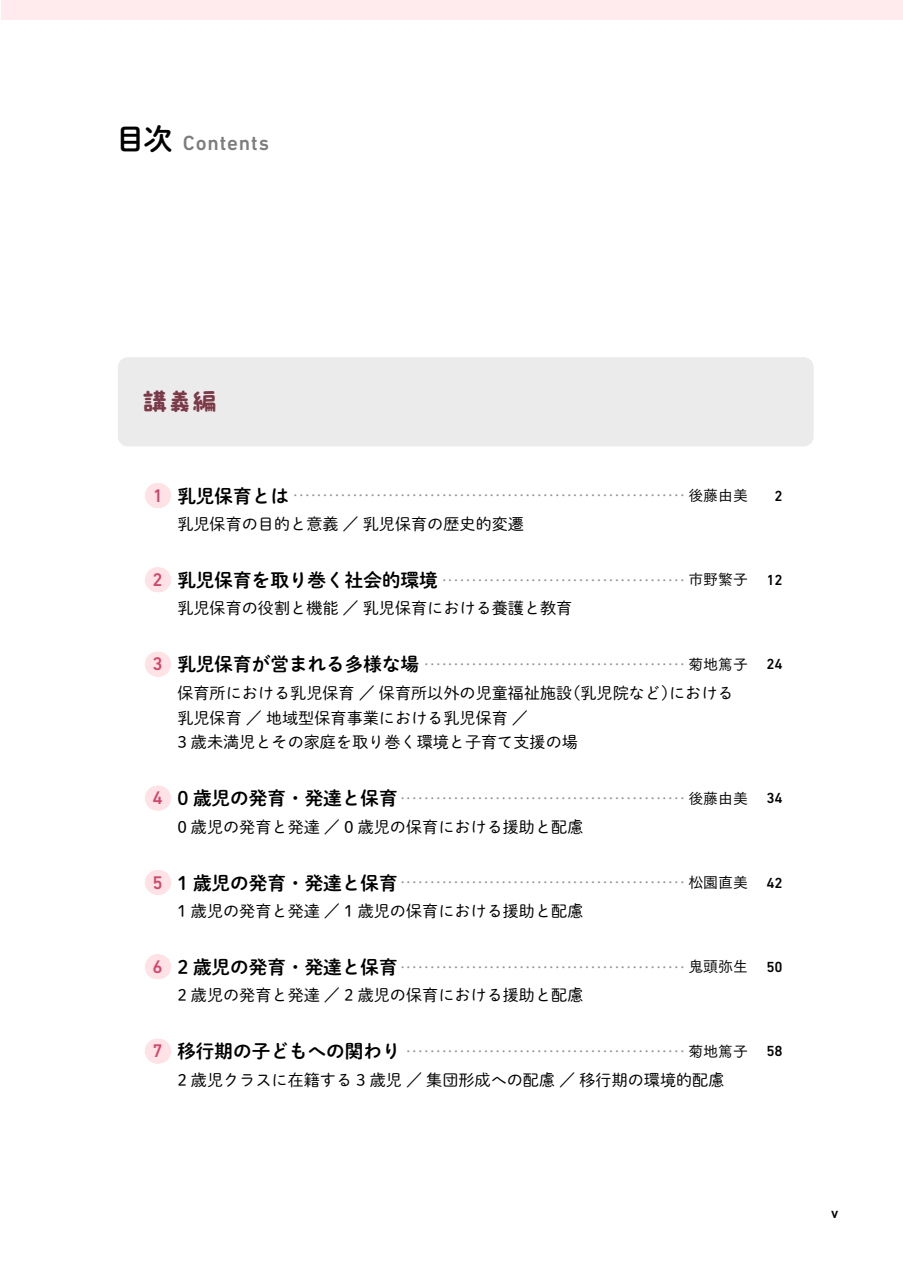
<style>
.page{position:relative;width:903px;height:1275px;background:#fff}
.page>*{position:absolute;margin:0;border:0;box-sizing:border-box;transform-origin:0 0}
.t1{font:24.85px "P Puhu March Min 2 DB";color:#7b3a48}
.t2{font:500 20.82px "DIN Next LT Pro";letter-spacing:.04em;color:#7d7d7d}
.t3{font:16.1px/24.8px "Shuei M Go Std L";color:#000}
.t4{font:500 14.88px "DIN Next LT Pro";color:#000}
.t5{font:9.97px "Shuei M Go Std B";color:#959595}
.s1{font-family:"P Shuei M Go Std B";font-weight:400;font-size:29.75px;color:#000}
.s2{font-family:"DIN Next LT Pro";font-weight:500;font-size:18.55px;color:#d1486c}
.s3{font-size:18.55px;color:#000}
.s4{font-family:"Tsuku Go Pro M";font-size:14.88px;color:#000}
.s5{font-family:"DIN Next LT Pro";font-weight:500;font-size:14.88px;color:#000}
</style>
<div class="page">
<div style="left:1px;top:0;width:902px;height:20px;background:#ffeaed"></div>
<svg style="left:158px;top:483px;width:1px;height:25px"></svg>
<svg style="left:158px;top:567px;width:1px;height:25px"></svg>
<svg style="left:158px;top:652px;width:1px;height:25px"></svg>
<svg style="left:158px;top:786px;width:1px;height:24px"></svg>
<svg style="left:158px;top:870px;width:1px;height:25px"></svg>
<svg style="left:158px;top:954px;width:1px;height:25px"></svg>
<svg style="left:158px;top:1039px;width:1px;height:24px"></svg>
<div style="left:118px;top:357px;width:696px;height:89px;background:#ebebeb;border-radius:10px"></div>
<h2 class="t2" style="left:116px;top:131px;width:155px"><span class="s1">目次</span> Contents</h2>
<h1 class="t1" style="left:143px;top:385px;width:76px">講義編</h1>
<p class="t5" style="left:153px;top:488px;width:597px"><span class="s2">1</span> <span class="s3">乳児保育とは</span>・・・・・・・・・・・・・・・・・・・・・・・・・・・・・・・・・・・・・・・・・・・・・・・・・・・・・・・・・・・・・・・・・・・<span class="s4">後藤由美</span></p>
<h3 class="t4" style="left:774px;top:487px;width:10px">2</h3>
<h3 class="t3" style="left:177px;top:511px;width:348px">乳児保育の目的と意義／乳児保育の歴史的変遷</h3>
<p class="t5" style="left:152px;top:572px;width:632px"><span class="s2">2</span> <span class="s3">乳児保育を取り巻く社会的環境</span>・・・・・・・・・・・・・・・・・・・・・・・・・・・・・・・・・・・・・・・・・・<span class="s4">市野繁子</span> <span class="s5">12</span></p>
<h3 class="t3" style="left:177px;top:595px;width:396px">乳児保育の役割と機能／乳児保育における養護と教育</h3>
<p class="t5" style="left:152px;top:657px;width:632px"><span class="s2">3</span> <span class="s3">乳児保育が営まれる多様な場</span>・・・・・・・・・・・・・・・・・・・・・・・・・・・・・・・・・・・・・・・・・・・・・<span class="s4">菊地篤子</span> <span class="s5">24</span></p>
<h3 class="t3" style="left:177px;top:680px;width:558px">保育所における乳児保育／保育所以外の児童福祉施設（乳児院など）における乳児保育／地域型保育事業における乳児保育／<br>3 歳未満児とその家庭を取り巻く環境と子育て支援の場</h3>
<p class="t5" style="left:152px;top:791px;width:632px"><span class="s2">4</span> <span class="s3">0 歳児の発育・発達と保育</span>・・・・・・・・・・・・・・・・・・・・・・・・・・・・・・・・・・・・・・・・・・・・・・・・<span class="s4">後藤由美</span> <span class="s5">34</span></p>
<h3 class="t3" style="left:177px;top:814px;width:408px">0 歳児の発育と発達／ 0 歳児の保育における援助と配慮</h3>
<p class="t5" style="left:152px;top:875px;width:632px"><span class="s2">5</span> <span class="s3">1 歳児の発育・発達と保育</span>・・・・・・・・・・・・・・・・・・・・・・・・・・・・・・・・・・・・・・・・・・・・・・・・<span class="s4">松園直美</span> <span class="s5">42</span></p>
<h3 class="t3" style="left:177px;top:898px;width:408px">1 歳児の発育と発達／ 1 歳児の保育における援助と配慮</h3>
<p class="t5" style="left:152px;top:959px;width:632px"><span class="s2">6</span> <span class="s3">2 歳児の発育・発達と保育</span>・・・・・・・・・・・・・・・・・・・・・・・・・・・・・・・・・・・・・・・・・・・・・・・・<span class="s4">鬼頭弥生</span> <span class="s5">50</span></p>
<h3 class="t3" style="left:177px;top:982px;width:408px">2 歳児の発育と発達／ 2 歳児の保育における援助と配慮</h3>
<p class="t5" style="left:152px;top:1044px;width:632px"><span class="s2">7</span> <span class="s3">移行期の子どもへの関わり</span>・・・・・・・・・・・・・・・・・・・・・・・・・・・・・・・・・・・・・・・・・・・・・・・・<span class="s4">菊地篤子</span> <span class="s5">58</span></p>
<h3 class="t3" style="left:177px;top:1067px;width:549px">2 歳児クラスに在籍する 3 歳児／集団形成への配慮／移行期の環境的配慮</h3>
<h3 class="t4" style="left:831px;top:1204px;width:9px">v</h3>
</div>
